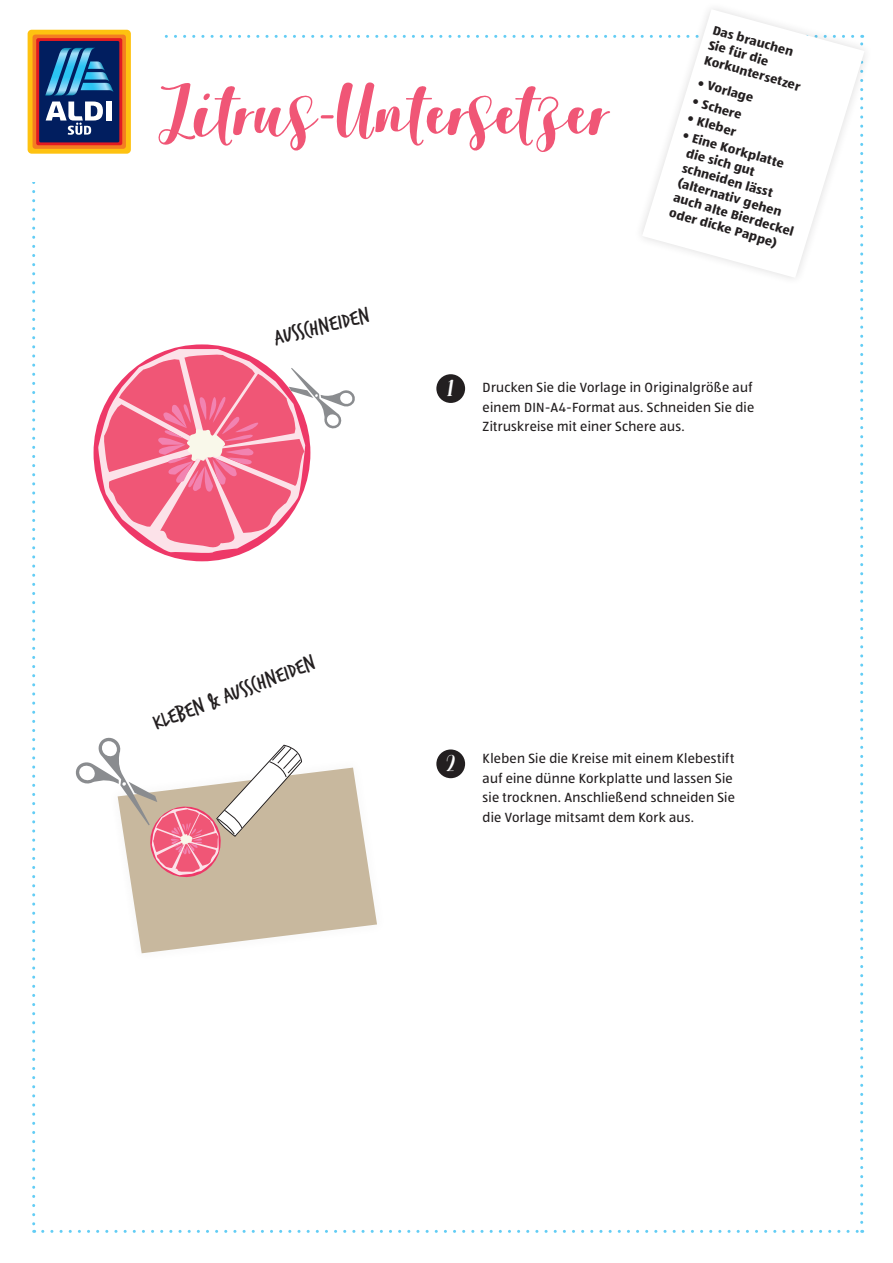
<style>
.page{position:relative;width:893px;height:1263px;background:#fff}
.page>*{position:absolute;margin:0;border:0;box-sizing:border-box;transform-origin:0 0}
.t1{font:60px "Salmela Script";color:#f05676}
.t2{font:22.5px "Trash Hand";color:#231f20}
.t3{font:16.5px "Salmela Script";color:#fff}
.t4{font:13.8px/19.5px "ALDISUEDOT";letter-spacing:.015em;color:#231f20}
.t5{font:700 12.9px/15.6px "ALDISUEDOT";color:#231f20}
</style>
<div class="page">
<svg style="left:32px;top:182px;width:3px;height:1051px"></svg>
<svg style="left:43px;top:1230px;width:820px;height:3px"></svg>
<svg style="left:860px;top:289px;width:3px;height:933px"></svg>
<svg style="left:164px;top:35px;width:469px;height:3px"></svg>
<div style="left:28px;top:30px;width:103px;height:124px;background:#fec210;border-radius:4px"></div>
<svg style="left:33px;top:35px;width:93px;height:114px"></svg>
<svg style="left:36px;top:38px;width:86px;height:107px"></svg>
<div style="left:39px;top:41px;width:80px;height:101px;background:#011e5f;border-radius:2px"></div>
<div style="left:106px;top:102px;width:6px;height:19px;background:#fff"></div>
<svg style="left:46px;top:102px;width:57px;height:33px"></svg>
<svg style="left:45px;top:48px;width:68px;height:48px"></svg>
<svg style="left:642px;top:9px;width:223px;height:269px"></svg>
<svg style="left:98px;top:349px;width:257px;height:205px"></svg>
<div style="left:436px;top:374px;width:29px;height:29px;background:#231f20;border-radius:50%"></div>
<div style="left:436px;top:749px;width:29px;height:29px;background:#231f20;border-radius:50%"></div>
<svg style="left:130px;top:767px;width:247px;height:186px;fill:#c8b89e"></svg>
<svg style="left:75px;top:737px;width:227px;height:142px"></svg>
<h1 class="t1" style="left:156px;top:71px;width:456px">Zitrus-Untersetzer</h1>
<h2 class="t2" style="left:272px;top:327px;width:99px;rotate:-14deg">Ausschneiden</h2>
<p class="t5" style="left:715px;top:22px;width:101px;rotate:16deg">Das brauchen<br>Sie für die<br>Korkuntersetzer</p>
<p class="t5" style="left:700px;top:74px;width:59px;rotate:16deg">• Vorlage</p>
<p class="t5" style="left:695px;top:93px;width:52px;rotate:16deg">• Schere</p>
<p class="t5" style="left:690px;top:110px;width:52px;rotate:16deg">• Kleber</p>
<p class="t5" style="left:693px;top:130px;width:126px;text-indent:-9px;rotate:16deg">• Eine Korkplatte<br>die sich gut schneiden lässt (alternativ gehen auch alte Bierdeckel oder dicke Pappe)</p>
<h2 class="t2" style="left:150px;top:713px;width:173px;rotate:-21deg">Kleben &amp; Ausschneiden</h2>
<p class="t3" style="left:448px;top:376px;width:7px">1</p>
<p class="t4" style="left:483px;top:377px;width:273px">Drucken Sie die Vorlage in Originalgröße auf einem DIN-A4-Format aus. Schneiden Sie die<br>Zitruskreise mit einer Schere aus.</p>
<p class="t3" style="left:447px;top:752px;width:10px">2</p>
<p class="t4" style="left:483px;top:748px;width:254px">Kleben Sie die Kreise mit einem Klebestift auf eine dünne Korkplatte und lassen Sie sie trocknen. Anschließend schneiden Sie die Vorlage mitsamt dem Kork aus.</p>
</div>
